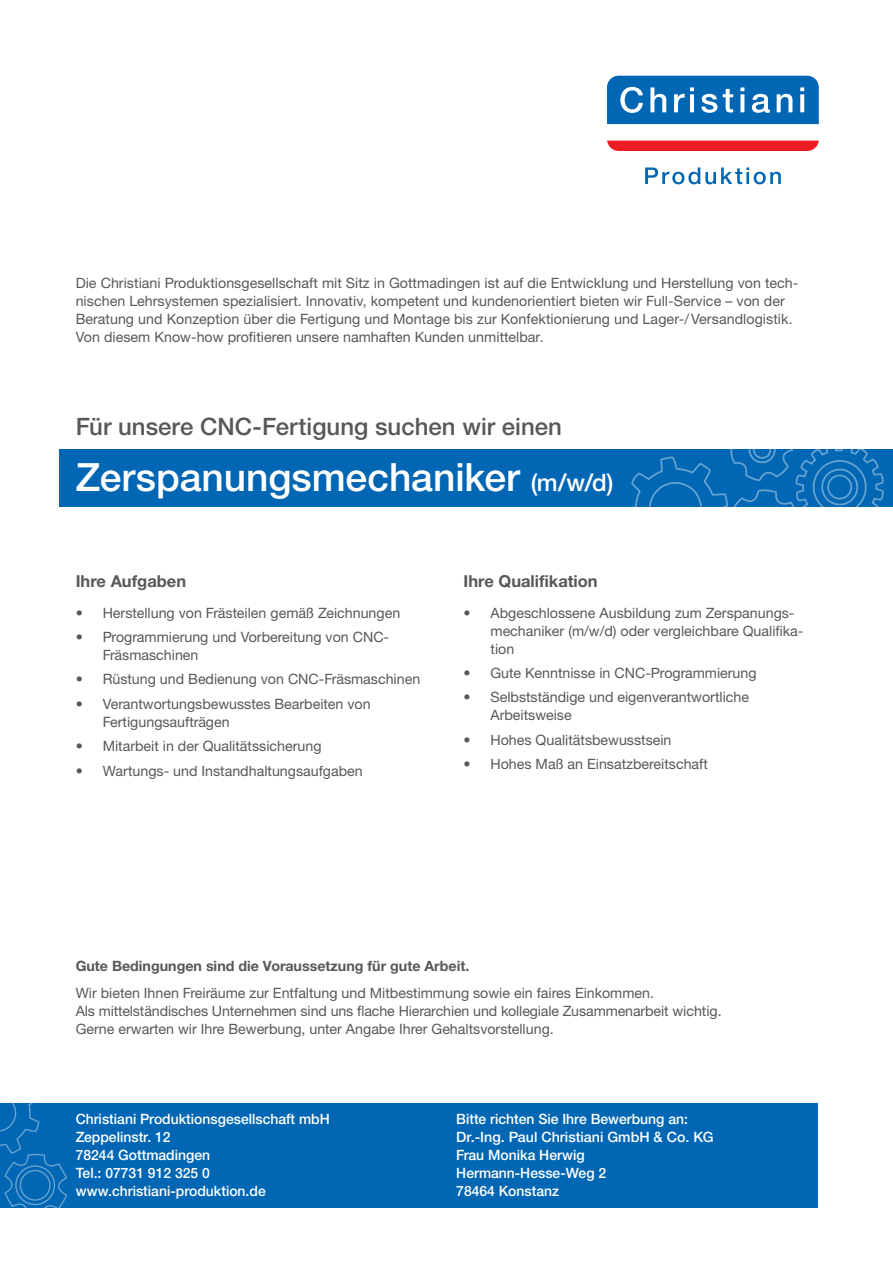
<style>
.page{position:relative;width:893px;height:1263px;background:#fff}
.page>*{position:absolute;margin:0;border:0;box-sizing:border-box;transform-origin:0 0}
.t1{font:500 39px "Helvetica Neue LTW1 G";color:#fff}
.t2{font:500 24px "Helvetica Neue LTW1 G";color:#57585a}
.t3{font:700 16.5px "Helvetica Neue LTW1 G";color:#57585a}
.t4{font:14.25px/18px "Helvetica Neue LTW1 G";color:#57585a}
.t5{font:500 14.25px/18px "Helvetica Neue LTW1 G";color:#fff}
.t6{font:700 14.25px "Helvetica Neue LTW1 G";color:#57585a}
.s1{font-size:24px}
</style>
<div class="page">
<div style="left:607px;top:141px;width:212px;height:10px;background:#ee1d23"></div>
<svg style="left:607px;top:76px;width:212px;height:48px;background:#257cbe"></svg>
<svg style="left:645px;top:167px;width:136px;height:17px"></svg>
<div style="left:0;top:1103px;width:817px;height:105px;background:#0166b3"></div>
<svg style="left:0;top:1103px;width:67px;height:105px"></svg>
<div style="left:60px;top:449px;width:833px;height:58px;background:#0166b3"></div>
<svg style="left:631px;top:449px;width:253px;height:58px"></svg>
<p class="t4" style="left:76px;top:273px;width:724px">Die Christiani Produktionsgesellschaft mit Sitz in Gottmadingen ist auf die Entwicklung und Herstellung von tech&shy;nischen Lehrsystemen spezialisiert. Innovativ, kompetent und kundenorientiert bieten wir Full-Service – von der Beratung und Konzeption über die Fertigung und Montage bis zur Konfektionierung und Lager-/Versandlogistik.<br>Von diesem Know-how profitieren unsere namhaften Kunden unmittelbar.</p>
<h2 class="t2" style="left:76px;top:412px;width:488px">Für unsere CNC-Fertigung suchen wir einen</h2>
<h1 class="t1" style="left:76px;top:453px;width:539px">Zerspanungsmechaniker <span class="s1">(m/w/d)</span></h1>
<p class="t3" style="left:76px;top:571px;width:112px">Ihre Aufgaben</p>
<p class="t4" style="left:76px;top:603px;width:326px">• Herstellung von Frästeilen gemäß Zeichnungen</p>
<p class="t4" style="left:103px;top:628px;width:288px;text-indent:-27px">• Programmierung und Vorbereitung von CNC-<br>Fräsmaschinen</p>
<p class="t4" style="left:76px;top:670px;width:346px">• Rüstung und Bedienung von CNC-Fräsmaschinen</p>
<p class="t4" style="left:103px;top:695px;width:269px;text-indent:-27px">• Verantwortungsbewusstes Bearbeiten von<br>Fertigungsaufträgen</p>
<p class="t4" style="left:76px;top:737px;width:247px">• Mitarbeit in der Qualitätssicherung</p>
<p class="t4" style="left:76px;top:761px;width:289px">• Wartungs- und Instandhaltungsaufgaben</p>
<p class="t3" style="left:463px;top:571px;width:136px">Ihre Qualifikation</p>
<p class="t4" style="left:490px;top:603px;width:314px;text-indent:-27px">• Abgeschlossene Ausbildung zum Zerspanungs&shy;mechaniker (m/w/d) oder vergleichbare Qualifika&shy;tion</p>
<p class="t4" style="left:463px;top:664px;width:295px">• Gute Kenntnisse in CNC-Programmierung</p>
<p class="t4" style="left:490px;top:688px;width:260px;text-indent:-27px">• Selbstständige und eigenverantwortliche<br>Arbeitsweise</p>
<p class="t4" style="left:463px;top:731px;width:210px">• Hohes Qualitätsbewusstsein</p>
<p class="t4" style="left:463px;top:755px;width:246px">• Hohes Maß an Einsatzbereitschaft</p>
<p class="t6" style="left:76px;top:957px;width:395px">Gute Bedingungen sind die Voraussetzung für gute Arbeit.</p>
<p class="t4" style="left:76px;top:983px;width:648px">Wir bieten Ihnen Freiräume zur Entfaltung und Mitbestimmung sowie ein faires Einkommen.<br>Als mittelständisches Unternehmen sind uns flache Hierarchien und kollegiale Zusammenarbeit wichtig.<br>Gerne erwarten wir Ihre Bewerbung, unter Angabe Ihrer Gehaltsvorstellung.</p>
<p class="t5" style="left:76px;top:1109px;width:256px">Christiani Produktionsgesellschaft mbH<br>Zeppelinstr. 12<br>78244 Gottmadingen<br>Tel.: 07731 912 325 0 www.christiani-produktion.de</p>
<p class="t5" style="left:456px;top:1109px;width:259px">Bitte richten Sie Ihre Bewerbung an:<br>Dr.-Ing. Paul Christiani GmbH &amp; Co. KG<br>Frau Monika Herwig<br>Hermann-Hesse-Weg 2<br>78464 Konstanz</p>
</div>
